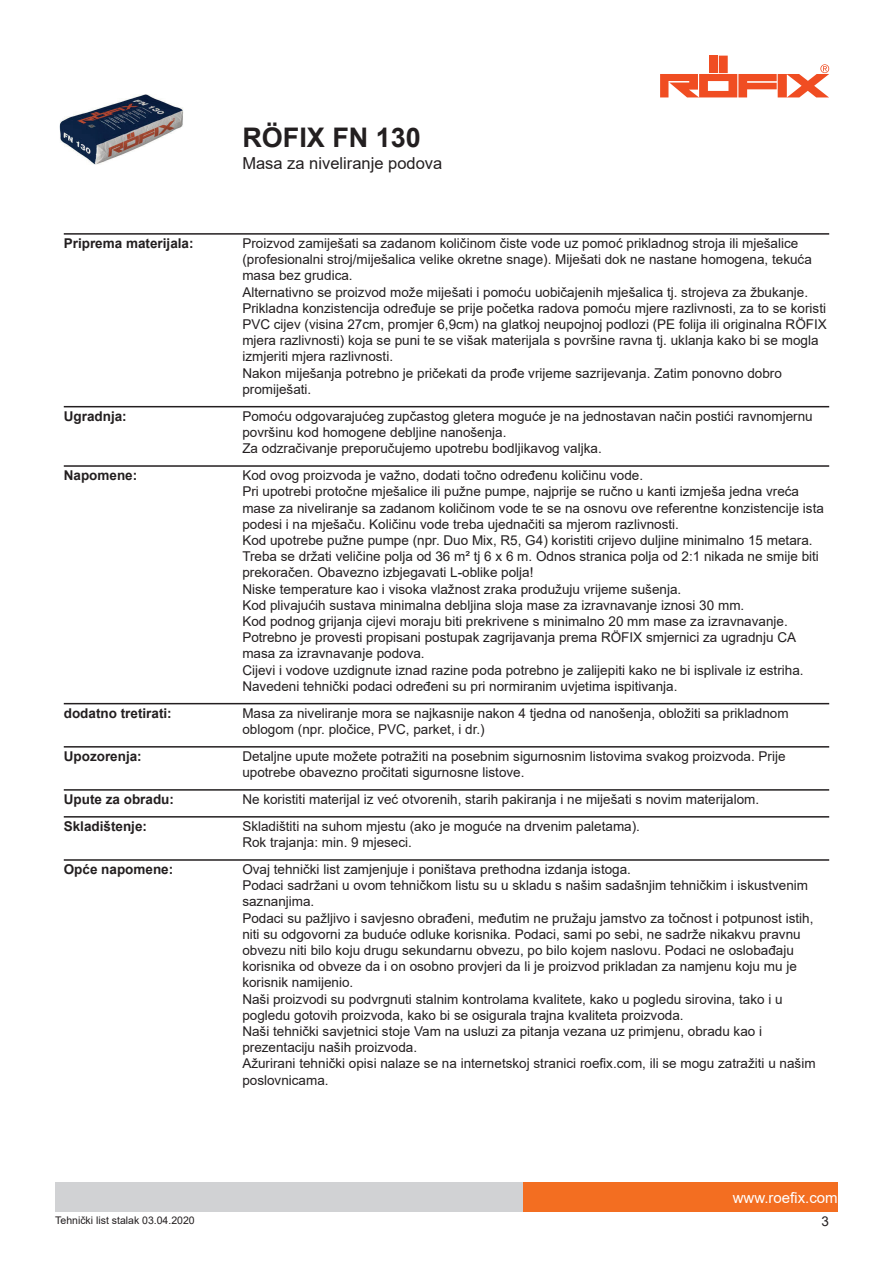
<style>
.page{position:relative;width:893px;height:1263px;background:#fff}
.page>*{position:absolute;margin:0;border:0;box-sizing:border-box;transform-origin:0 0}
.t1{font:700 27px "Arial";color:#231f20}
.t2{font:16.5px "Arial";color:#231f20}
.t3{font:15px "Arial";color:#fff}
.t4{font:13.5px/16.2px "Arial";color:#231f20}
.t5{font:700 13.5px "Arial";color:#231f20}
.t6{font:10.5px "Arial";color:#231f20}
</style>
<div class="page">
<img style="left:59px;top:94px;width:124px;height:71px">
<div style="left:719px;top:56px;width:9px;height:17px;background:#f04d22"></div>
<div style="left:709px;top:56px;width:9px;height:17px;background:#f04d22"></div>
<svg style="left:660px;top:64px;width:169px;height:33px"></svg>
<div style="left:523px;top:1182px;width:315px;height:30px;background:#f36e21"></div>
<div style="left:55px;top:1182px;width:468px;height:30px;background:#d1d2d4"></div>
<hr style="left:64px;top:233px;width:765px;height:2px;background:#231f20">
<hr style="left:64px;top:406px;width:765px;height:1px;background:#231f20">
<hr style="left:64px;top:465px;width:765px;height:2px;background:#231f20">
<hr style="left:64px;top:703px;width:765px;height:1px;background:#231f20">
<hr style="left:64px;top:746px;width:765px;height:1px;background:#231f20">
<hr style="left:64px;top:789px;width:765px;height:2px;background:#231f20">
<hr style="left:64px;top:816px;width:765px;height:1px;background:#231f20">
<hr style="left:64px;top:859px;width:765px;height:2px;background:#231f20">
<h1 class="t1" style="left:242px;top:119px;width:180px">RÖFIX FN 130</h1>
<p class="t2" style="left:242px;top:152px;width:201px">Masa za niveliranje podova</p>
<p class="t5" style="left:64px;top:234px;width:131px">Priprema materijala:</p>
<p class="t4" style="left:242px;top:235px;width:586px">Proizvod zamiješati sa zadanom količinom čiste vode uz pomoć prikladnog stroja ili mješalice (profesionalni stroj/miješalica velike okretne snage). Miješati dok ne nastane homogena, tekuća masa bez grudica.<br>Alternativno se proizvod može miješati i pomoću uobičajenih mješalica tj. strojeva za žbukanje.<br>Prikladna konzistencija određuje se prije početka radova pomoću mjere razlivnosti, za to se koristi PVC cijev (visina 27cm, promjer 6,9cm) na glatkoj neupojnoj podlozi (PE folija ili originalna RÖFIX mjera razlivnosti) koja se puni te se višak materijala s površine ravna tj. uklanja kako bi se mogla izmjeriti mjera razlivnosti.<br>Nakon miješanja potrebno je pričekati da prođe vrijeme sazrijevanja. Zatim ponovno dobro promiješati.</p>
<p class="t5" style="left:64px;top:406px;width:65px">Ugradnja:</p>
<p class="t4" style="left:242px;top:408px;width:572px">Pomoću odgovarajućeg zupčastog gletera moguće je na jednostavan način postići ravnomjernu površinu kod homogene debljine nanošenja.<br>Za odzračivanje preporučujemo upotrebu bodljikavog valjka.</p>
<p class="t5" style="left:64px;top:466px;width:75px">Napomene:</p>
<p class="t4" style="left:242px;top:467px;width:583px">Kod ovog proizvoda je važno, dodati točno određenu količinu vode.<br>Pri upotrebi protočne mješalice ili pužne pumpe, najprije se ručno u kanti izmješa jedna vreća mase za niveliranje sa zadanom količinom vode te se na osnovu ove referentne konzistencije ista podesi i na mješaču. Količinu vode treba ujednačiti sa mjerom razlivnosti.<br>Kod upotrebe pužne pumpe (npr. Duo Mix, R5, G4) koristiti crijevo duljine minimalno 15 metara.<br>Treba se držati veličine polja od 36 m² tj 6 x 6 m. Odnos stranica polja od 2:1 nikada ne smije biti prekoračen. Obavezno izbjegavati L-oblike polja!<br>Niske temperature kao i visoka vlažnost zraka produžuju vrijeme sušenja.<br>Kod plivajućih sustava minimalna debljina sloja mase za izravnavanje iznosi 30 mm.<br>Kod podnog grijanja cijevi moraju biti prekrivene s minimalno 20 mm mase za izravnavanje.<br>Potrebno je provesti propisani postupak zagrijavanja prema RÖFIX smjernici za ugradnju CA masa za izravnavanje podova.<br>Cijevi i vodove uzdignute iznad razine poda potrebno je zalijepiti kako ne bi isplivale iz estriha.<br>Navedeni tehnički podaci određeni su pri normiranim uvjetima ispitivanja.</p>
<p class="t5" style="left:64px;top:703px;width:109px">dodatno tretirati:</p>
<p class="t4" style="left:242px;top:705px;width:548px">Masa za niveliranje mora se najkasnije nakon 4 tjedna od nanošenja, obložiti sa prikladnom oblogom (npr. pločice, PVC, parket, i dr.)</p>
<p class="t5" style="left:64px;top:747px;width:80px">Upozorenja:</p>
<p class="t4" style="left:242px;top:748px;width:545px">Detaljne upute možete potražiti na posebnim sigurnosnim listovima svakog proizvoda. Prije upotrebe obavezno pročitati sigurnosne listove.</p>
<p class="t5" style="left:64px;top:790px;width:112px">Upute za obradu:</p>
<p class="t4" style="left:242px;top:791px;width:518px">Ne koristiti materijal iz već otvorenih, starih pakiranja i ne miješati s novim materijalom.</p>
<p class="t5" style="left:64px;top:817px;width:85px">Skladištenje:</p>
<p class="t4" style="left:242px;top:818px;width:399px">Skladištiti na suhom mjestu (ako je moguće na drvenim paletama).<br>Rok trajanja: min. 9 mjeseci.</p>
<p class="t5" style="left:64px;top:860px;width:111px">Opće napomene:</p>
<p class="t4" style="left:242px;top:861px;width:575px">Ovaj tehnički list zamjenjuje i poništava prethodna izdanja istoga.<br>Podaci sadržani u ovom tehničkom listu su u skladu s našim sadašnjim tehničkim i iskustvenim saznanjima.<br>Podaci su pažljivo i savjesno obrađeni, međutim ne pružaju jamstvo za točnost i potpunost istih, niti su odgovorni za buduće odluke korisnika. Podaci, sami po sebi, ne sadrže nikakvu pravnu obvezu niti bilo koju drugu sekundarnu obvezu, po bilo kojem naslovu. Podaci ne oslobađaju korisnika od obveze da i on osobno provjeri da li je proizvod prikladan za namjenu koju mu je korisnik namijenio.<br>Naši proizvodi su podvrgnuti stalnim kontrolama kvalitete, kako u pogledu sirovina, tako i u pogledu gotovih proizvoda, kako bi se osigurala trajna kvaliteta proizvoda.<br>Naši tehnički savjetnici stoje Vam na usluzi za pitanja vezana uz primjenu, obradu kao i prezentaciju naših proizvoda.<br>Ažurirani tehnički opisi nalaze se na internetskoj stranici roefix.com, ili se mogu zatražiti u našim poslovnicama.</p>
<p class="t6" style="left:55px;top:1213px;width:141px">Tehnički list stalak 03.04.2020</p>
<p class="t3" style="left:733px;top:1187px;width:107px">www.roefix.com</p>
<p class="t4" style="left:821px;top:1213px;width:9px">3</p>
</div>
